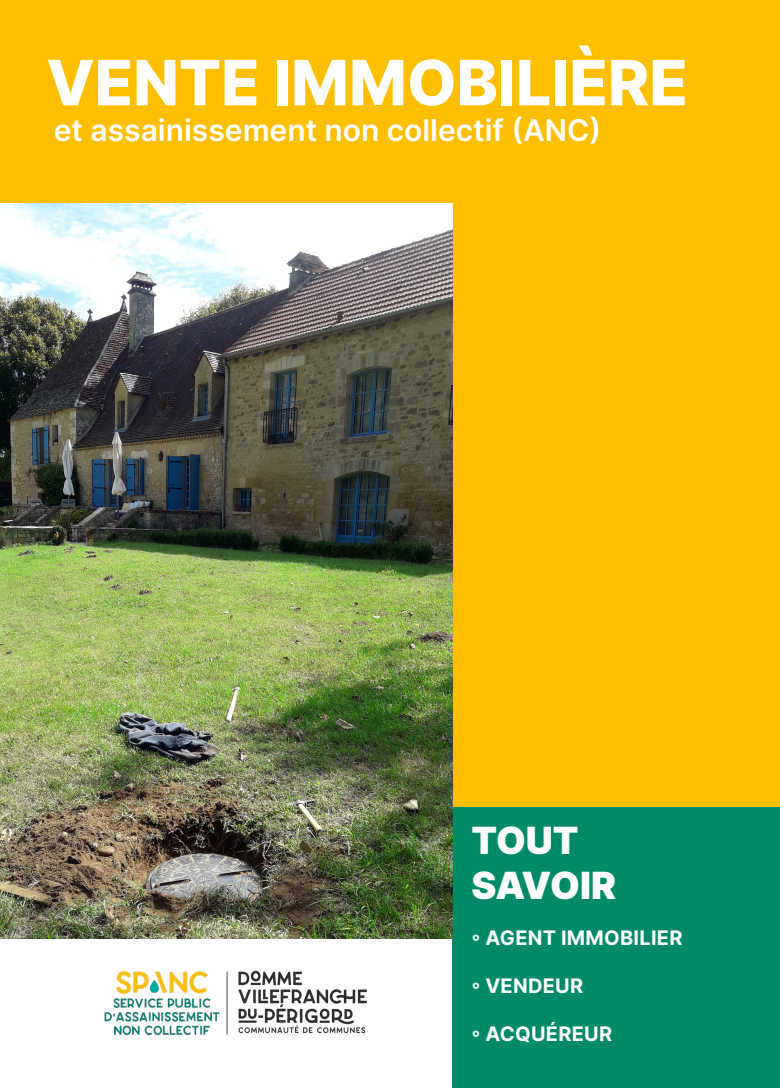
<style>
.page{position:relative;width:780px;height:1088px;background:#fff}
.page>*{position:absolute;margin:0;border:0;box-sizing:border-box;transform-origin:0 0}
.t1{font:800 62.5px "Inter";color:#fff}
.t2{font:900 37.5px "Inter";letter-spacing:-.01em;color:#fff}
.t3{font:600 30px "Inter";color:#fff}
.t4{font:700 20px "Inter";letter-spacing:.01em;color:#fff}
</style>
<div class="page">
<div style="left:452px;top:192px;width:328px;height:625px;background:#febf00"></div>
<div style="left:0;top:0;width:780px;height:203px;background:#febf00"></div>
<img style="left:239px;top:970px;width:127px;height:64px">
<img style="left:104px;top:971px;width:135px;height:65px">
<div style="left:452px;top:807px;width:328px;height:281px;background:#008a69"></div>
<img style="left:0;top:204px;width:452px;height:734px">
<p class="t1" style="left:46px;top:36px;width:643px">VENTE IMMOBILIÈRE</p>
<p class="t3" style="left:54px;top:109px;width:549px">et assainissement non collectif (ANC)</p>
<p class="t2" style="left:471px;top:812px;width:109px">TOUT</p>
<p class="t2" style="left:471px;top:857px;width:146px">SAVOIR</p>
<p class="t4" style="left:471px;top:923px;width:212px">◦ AGENT IMMOBILIER</p>
<p class="t4" style="left:471px;top:971px;width:113px">◦ VENDEUR</p>
<p class="t4" style="left:471px;top:1019px;width:142px">◦ ACQUÉREUR</p>
</div>
